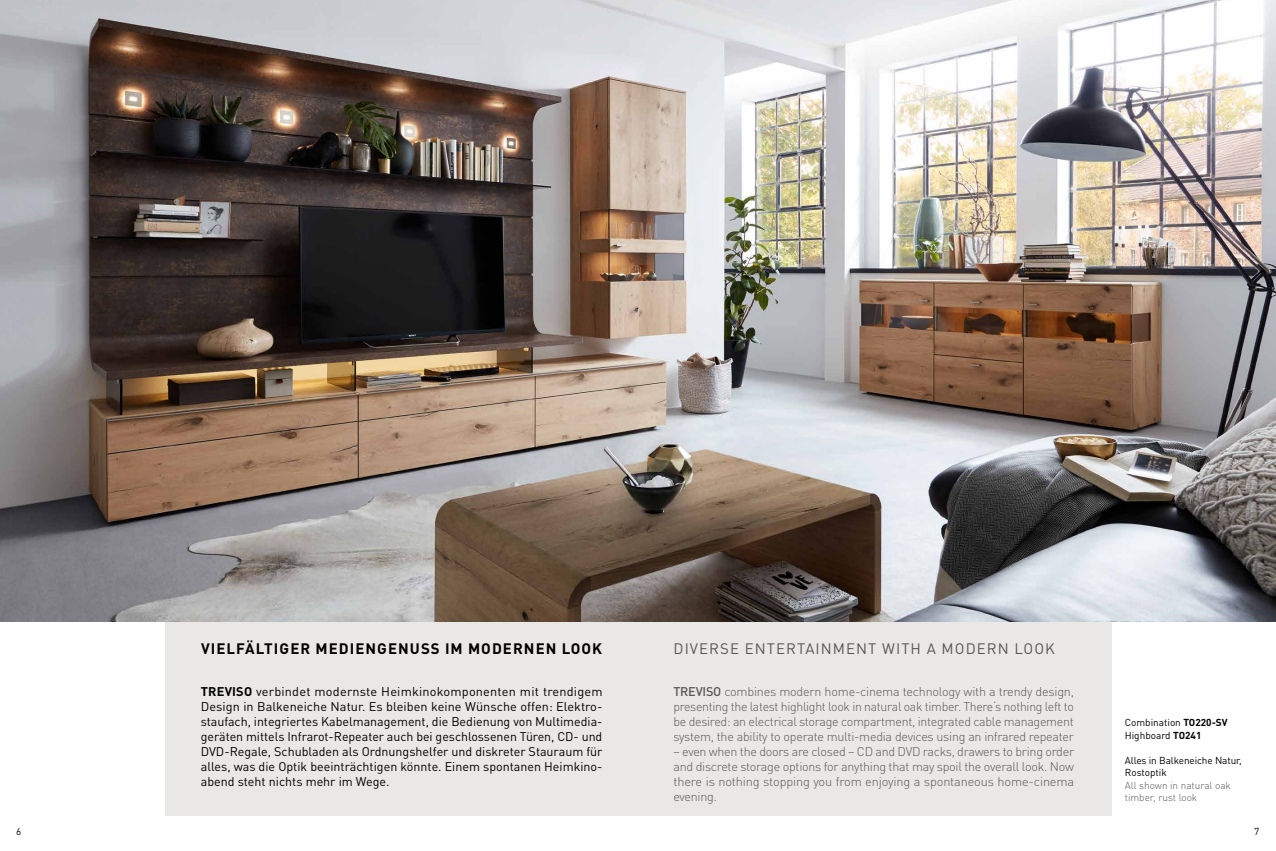
<style>
.page{position:relative;width:1276px;height:851px;background:#fff}
.page>*{position:absolute;margin:0;border:0;box-sizing:border-box;transform-origin:0 0}
.t1{font:700 15px "DIN Pro";letter-spacing:.07em;color:#000}
.t2{font:15px "DIN Pro";letter-spacing:.07em;color:#575756}
.t3{font:300 12.5px/15px "DIN Pro";letter-spacing:-.02em;color:#575756;text-align:justify}
.t4{font:12.5px/15px "DIN Pro";color:#000;text-align:justify}
.t5{font:10px/12.5px "DIN Pro";color:#000}
.t6{font:300 10px/12.5px "DIN Pro";color:#575756}
.s1{font-weight:700}
.s2{font-weight:500}
</style>
<div class="page">
<div style="left:165px;top:589px;width:947px;height:226px;background:#eae8e6"></div>
<img style="left:0;top:0;width:1276px;height:621px">
<p class="t1" style="left:201px;top:636px;width:403px">VIELFÄLTIGER MEDIENGENUSS IM MODERNEN LOOK</p>
<p class="t4" style="left:201px;top:683px;width:403px"><span class="s1">TREVISO</span> verbindet modernste Heimkinokomponenten mit trendigem Design in Balkeneiche Natur. Es bleiben keine Wünsche offen: Elektro&shy;staufach, integriertes Kabelmanagement, die Bedienung von Multimedia&shy;geräten mittels Infrarot-Repeater auch bei geschlossenen Türen, CD- und DVD-Regale, Schubladen als Ordnungshelfer und diskreter Stauraum für alles, was die Optik beeinträchtigen könnte. Einem spontanen Heimkino&shy;abend steht nichts mehr im Wege.</p>
<p class="t2" style="left:673px;top:638px;width:383px">DIVERSE ENTERTAINMENT WITH A MODERN LOOK</p>
<p class="t3" style="left:673px;top:682px;width:402px"><span class="s2">TREVISO</span> combines modern home-cinema technology with a trendy design, presenting the latest highlight look in natural oak timber. There‘s nothing left to be desired: an electrical storage compartment, integrated cable management system, the ability to operate multi-media devices using an infrared repeater</p>
<p class="t3" style="left:673px;top:742px;width:402px">– even when the doors are closed – CD and DVD racks, drawers to bring order and discrete storage options for anything that may spoil the overall look. Now there is nothing stopping you from enjoying a spontaneous home-cinema evening.</p>
<p class="t5" style="left:1124px;top:715px;width:104px">Combination <span class="s1">TO220-SV<br></span>Highboard <span class="s1">TO241</span></p>
<p class="t5" style="left:1124px;top:753px;width:118px">Alles in Balkeneiche Natur,<br>Rostoptik</p>
<p class="t6" style="left:1124px;top:777px;width:107px">All shown in natural oak timber, rust look</p>
<p class="t5" style="left:16px;top:825px;width:7px">6</p>
<p class="t5" style="left:1254px;top:825px;width:7px">7</p>
</div>
